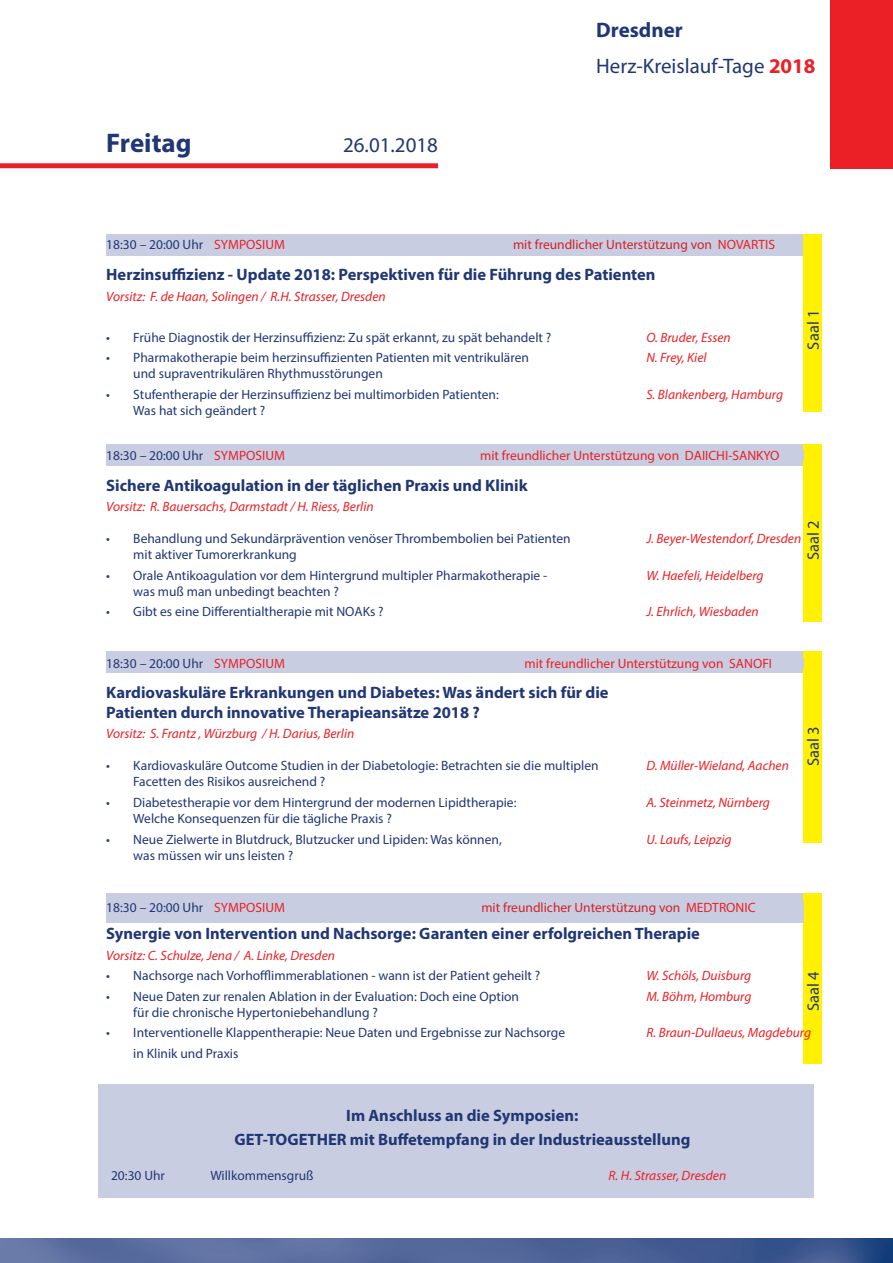
<style>
.page{position:relative;width:893px;height:1263px;background:#fff}
.page>*{position:absolute;margin:0;border:0;box-sizing:border-box;transform-origin:0 0}
.t1{font:700 27px "Myriad Pro";color:#213775}
.t2{font:21px/36px "Myriad Pro";color:#213775}
.t3{font:700 16.5px/19.8px "Myriad Pro";color:#213775}
.t4{font:16.5px "Myriad Pro";color:#213775}
.t5{font:13.5px "Myriad Pro";color:#213775}
.t6{font:italic 13.5px "Myriad Pro";color:#eb2026}
.t7{font:13.5px "Myriad Pro";color:#eb2026}
.t8{font:13.5px "Myriad Pro";color:#d1232a}
.s1{font-weight:700}
.s2{font-weight:700;color:#eb2026}
.s3{color:#eb2026}
</style>
<div class="page">
<div style="left:830px;top:0;width:63px;height:168px;background:#eb2026"></div>
<div style="left:0;top:163px;width:438px;height:5px;background:#eb2026"></div>
<img style="left:0;top:1239px;width:893px;height:24px">
<div style="left:106px;top:893px;width:698px;height:21px;background:#c8cde1"></div>
<div style="left:98px;top:1084px;width:716px;height:114px;background:#c8cde1"></div>
<div style="left:106px;top:444px;width:698px;height:22px;background:#c8cde1"></div>
<div style="left:106px;top:234px;width:698px;height:21px;background:#c8cde1"></div>
<div style="left:804px;top:234px;width:18px;height:178px;background:#fff101"></div>
<div style="left:804px;top:444px;width:18px;height:178px;background:#fff101"></div>
<div style="left:804px;top:893px;width:18px;height:170px;background:#fff101"></div>
<div style="left:106px;top:652px;width:698px;height:21px;background:#c8cde1"></div>
<div style="left:804px;top:652px;width:18px;height:191px;background:#fff101"></div>
<div style="left:106px;top:901px;width:698px;height:22px;background:#c8cde1"></div>
<p class="t1" style="left:106px;top:125px;width:87px">Freitag</p>
<p class="t2" style="left:343px;top:127px;width:96px">26.01.2018</p>
<h2 class="t2" style="left:596px;top:12px;width:221px"><span class="s1">Dresdner<br></span>Herz-Kreislauf-Tage <span class="s2">2018</span></h2>
<p class="t5" style="left:106px;top:236px;width:180px">18:30 – 20:00 Uhr <span class="s3">SYMPOSIUM</span></p>
<p class="t8" style="left:513px;top:236px;width:263px">mit freundlicher Unterstützung von <span class="s3">NOVARTIS</span></p>
<p class="t3" style="left:106px;top:264px;width:551px">Herzinsuffizienz - Update 2018: Perspektiven für die Führung des Patienten</p>
<p class="t6" style="left:106px;top:288px;width:281px">Vorsitz: F. de Haan, Solingen / R.H. Strasser, Dresden</p>
<p class="t5" style="left:106px;top:329px;width:446px">• Frühe Diagnostik der Herzinsuffizienz: Zu spät erkannt, zu spät behandelt ?</p>
<p class="t6" style="left:646px;top:329px;width:86px">O. Bruder, Essen</p>
<p class="t5" style="left:106px;top:349px;width:424px">• Pharmakotherapie beim herzinsuffizienten Patienten mit ventrikulären</p>
<p class="t6" style="left:646px;top:349px;width:62px">N. Frey, Kiel</p>
<p class="t5" style="left:133px;top:365px;width:251px">und supraventrikulären Rhythmusstörungen</p>
<p class="t5" style="left:106px;top:386px;width:394px">• Stufentherapie der Herzinsuffizienz bei multimorbiden Patienten:</p>
<p class="t6" style="left:646px;top:386px;width:138px">S. Blankenberg, Hamburg</p>
<p class="t5" style="left:133px;top:402px;width:134px">Was hat sich geändert ?</p>
<p class="t5" style="left:106px;top:447px;width:180px">18:30 – 20:00 Uhr <span class="s3">SYMPOSIUM</span></p>
<p class="t7" style="left:480px;top:447px;width:301px">mit freundlicher Unterstützung von DAIICHI-SANKYO</p>
<p class="t4" style="left:803px;top:350px;width:41px;rotate:-90deg">Saal 1</p>
<p class="t3" style="left:106px;top:475px;width:423px">Sichere Antikoagulation in der täglichen Praxis und Klinik</p>
<p class="t6" style="left:106px;top:498px;width:269px">Vorsitz: R. Bauersachs, Darmstadt / H. Riess, Berlin</p>
<p class="t5" style="left:106px;top:530px;width:466px">• Behandlung und Sekundärprävention venöser Thrombembolien bei Patienten</p>
<p class="t6" style="left:646px;top:530px;width:156px">J. Beyer-Westendorf, Dresden</p>
<p class="t5" style="left:133px;top:546px;width:165px">mit aktiver Tumorerkrankung</p>
<p class="t5" style="left:106px;top:567px;width:443px">• Orale Antikoagulation vor dem Hintergrund multipler Pharmakotherapie -</p>
<p class="t6" style="left:646px;top:567px;width:119px">W. Haefeli, Heidelberg</p>
<p class="t5" style="left:133px;top:583px;width:207px">was muß man unbedingt beachten ?</p>
<p class="t5" style="left:106px;top:604px;width:279px">• Gibt es eine Differentialtherapie mit NOAKs ?</p>
<p class="t6" style="left:646px;top:604px;width:114px">J. Ehrlich, Wiesbaden</p>
<p class="t4" style="left:803px;top:560px;width:41px;rotate:-90deg">Saal 2</p>
<p class="t5" style="left:106px;top:655px;width:180px">18:30 – 20:00 Uhr <span class="s3">SYMPOSIUM</span></p>
<p class="t7" style="left:524px;top:655px;width:249px">mit freundlicher Unterstützung von SANOFI</p>
<p class="t3" style="left:106px;top:682px;width:504px">Kardiovaskuläre Erkrankungen und Diabetes: Was ändert sich für die<br>Patienten durch innovative Therapieansätze 2018 ?</p>
<p class="t6" style="left:106px;top:725px;width:250px">Vorsitz: S. Frantz , Würzburg / H. Darius, Berlin</p>
<p class="t5" style="left:106px;top:757px;width:494px">• Kardiovaskuläre Outcome Studien in der Diabetologie: Betrachten sie die multiplen</p>
<p class="t6" style="left:646px;top:757px;width:144px">D. Müller-Wieland, Aachen</p>
<p class="t5" style="left:133px;top:774px;width:194px">Facetten des Risikos ausreichend ?</p>
<p class="t5" style="left:106px;top:794px;width:412px">• Diabetestherapie vor dem Hintergrund der modernen Lipidtherapie:</p>
<p class="t6" style="left:646px;top:794px;width:125px">A. Steinmetz, Nürnberg</p>
<p class="t5" style="left:133px;top:810px;width:260px">Welche Konsequenzen für die tägliche Praxis ?</p>
<p class="t5" style="left:106px;top:831px;width:397px">• Neue Zielwerte in Blutdruck, Blutzucker und Lipiden: Was können,</p>
<p class="t6" style="left:646px;top:831px;width:87px">U. Laufs, Leipzig</p>
<p class="t5" style="left:133px;top:847px;width:162px">was müssen wir uns leisten ?</p>
<p class="t4" style="left:803px;top:766px;width:41px;rotate:-90deg">Saal 3</p>
<p class="t5" style="left:106px;top:899px;width:180px">18:30 – 20:00 Uhr <span class="s3">SYMPOSIUM</span></p>
<p class="t8" style="left:481px;top:899px;width:276px">mit freundlicher Unterstützung von <span class="s3">MEDTRONIC</span></p>
<p class="t3" style="left:106px;top:923px;width:595px">Synergie von Intervention und Nachsorge: Garanten einer erfolgreichen Therapie</p>
<p class="t6" style="left:106px;top:947px;width:230px">Vorsitz: C. Schulze, Jena / A. Linke, Dresden</p>
<p class="t5" style="left:106px;top:967px;width:436px">• Nachsorge nach Vorhofflimmerablationen - wann ist der Patient geheilt ?</p>
<p class="t6" style="left:646px;top:967px;width:106px">W. Schöls, Duisburg</p>
<p class="t5" style="left:106px;top:988px;width:414px">• Neue Daten zur renalen Ablation in der Evaluation: Doch eine Option</p>
<p class="t6" style="left:646px;top:988px;width:107px">M. Böhm, Homburg</p>
<p class="t5" style="left:133px;top:1004px;width:246px">für die chronische Hypertoniebehandlung ?</p>
<p class="t5" style="left:106px;top:1024px;width:460px">• Interventionelle Klappentherapie: Neue Daten und Ergebnisse zur Nachsorge</p>
<p class="t6" style="left:646px;top:1024px;width:166px">R. Braun-Dullaeus, Magdeburg</p>
<p class="t5" style="left:133px;top:1045px;width:107px">in Klinik und Praxis</p>
<p class="t4" style="left:803px;top:1011px;width:41px;rotate:-90deg">Saal 4</p>
<p class="t3" style="left:346px;top:1105px;width:234px">Im Anschluss an die Symposien:</p>
<p class="t3" style="left:234px;top:1129px;width:457px">GET-TOGETHER mit Buffetempfang in der Industrieausstellung</p>
<p class="t5" style="left:111px;top:1167px;width:56px">20:30 Uhr</p>
<p class="t5" style="left:210px;top:1167px;width:105px">Willkommensgruß</p>
<p class="t6" style="left:608px;top:1167px;width:119px">R. H. Strasser, Dresden</p>
</div>
